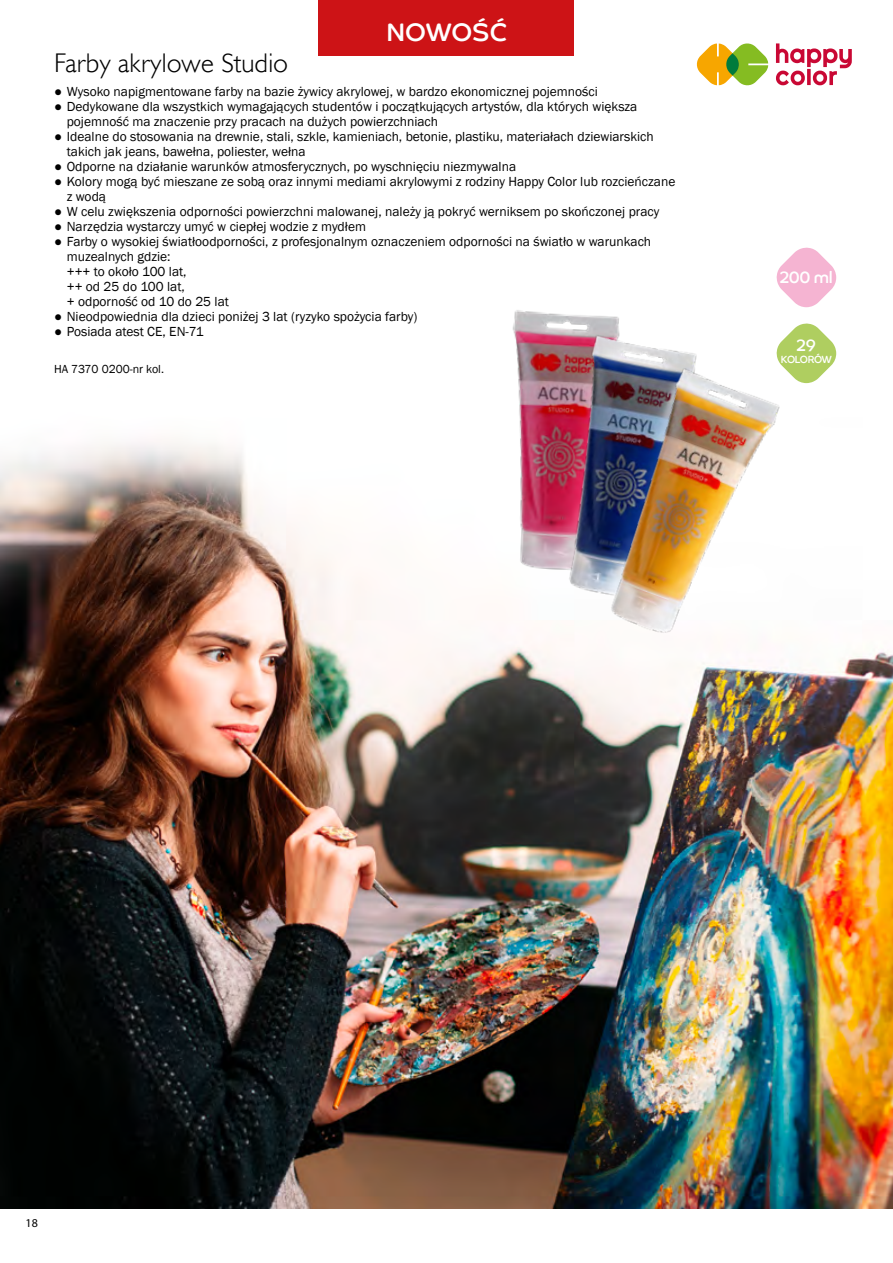
<style>
.page{position:relative;width:893px;height:1263px;background:#fff}
.page>*{position:absolute;margin:0;border:0;box-sizing:border-box;transform-origin:0 0}
.t1{font:27px "Humanst 521 Lt EU";letter-spacing:.01em;color:#000}
.t2{font:25.5px "Co Headline Corp";color:#fff}
.t3{font:16.5px "Co Headline Corp";letter-spacing:-.025em;color:#fff}
.t4{font:13.5px/15px "Franklin Gothic";color:#000}
.t5{font:12px "Franklin Gothic";color:#000}
.t6{font:12px "Myriad Pro";color:#000}
.t7{font:10.5px "Co Headline Corp";letter-spacing:-.035em;color:#fff;scale:.95 1}
</style>
<div class="page">
<img style="left:0;top:351px;width:893px;height:858px">
<div style="left:319px;top:0;width:255px;height:55px;background:#cd1316"></div>
<img style="left:496px;top:310px;width:123px;height:267px">
<img style="left:542px;top:328px;width:162px;height:281px">
<img style="left:588px;top:361px;width:199px;height:290px">
<svg style="left:775px;top:323px;width:61px;height:60px"></svg>
<svg style="left:776px;top:247px;width:60px;height:60px"></svg>
<svg style="left:696px;top:43px;width:72px;height:43px"></svg>
<svg style="left:776px;top:43px;width:76px;height:42px"></svg>
<h2 class="t2" style="left:386px;top:17px;width:122px">NOWOŚĆ</h2>
<h1 class="t1" style="left:54px;top:47px;width:235px">Farby akrylowe Studio</h1>
<p class="t4" style="left:54px;top:84px;width:545px">● Wysoko napigmentowane farby na bazie żywicy akrylowej, w bardzo ekonomicznej pojemności</p>
<p class="t4" style="left:67px;top:99px;width:572px;text-indent:-13px">● Dedykowane dla wszystkich wymagających studentów i początkujących artystów, dla których większa pojemność ma znaczenie przy pracach na dużych powierzchniach</p>
<p class="t4" style="left:67px;top:129px;width:589px;text-indent:-13px">● Idealne do stosowania na drewnie, stali, szkle, kamieniach, betonie, plastiku, materiałach dziewiarskich takich jak jeans, bawełna, poliester, wełna</p>
<p class="t4" style="left:54px;top:159px;width:464px">● Odporne na działanie warunków atmosferycznych, po wyschnięciu niezmywalna</p>
<p class="t4" style="left:67px;top:174px;width:610px;text-indent:-13px">● Kolory mogą być mieszane ze sobą oraz innymi mediami akrylowymi z rodziny Happy Color lub rozcieńczane z wodą</p>
<p class="t4" style="left:54px;top:204px;width:607px">● W celu zwiększenia odporności powierzchni malowanej, należy ją pokryć werniksem po skończonej pracy</p>
<p class="t4" style="left:54px;top:219px;width:313px">● Narzędzia wystarczy umyć w ciepłej wodzie z mydłem</p>
<p class="t4" style="left:67px;top:234px;width:586px;text-indent:-13px">● Farby o wysokiej światłoodporności, z profesjonalnym oznaczeniem odporności na światło w warunkach muzealnych gdzie:<br>+++ to około 100 lat,<br>++ od 25 do 100 lat,<br>+ odporność od 10 do 25 lat</p>
<p class="t4" style="left:54px;top:309px;width:365px">● Nieodpowiednia dla dzieci poniżej 3 lat (ryzyko spożycia farby)</p>
<p class="t4" style="left:54px;top:324px;width:151px">● Posiada atest CE, EN-71</p>
<p class="t5" style="left:54px;top:361px;width:112px">HA 7370 0200-nr kol.</p>
<p class="t3" style="left:780px;top:267px;width:54px">200 ml</p>
<p class="t3" style="left:797px;top:335px;width:20px">29</p>
<p class="t7" style="left:781px;top:353px;width:55px">KOLORÓW</p>
<p class="t6" style="left:26px;top:1216px;width:14px">18</p>
</div>
